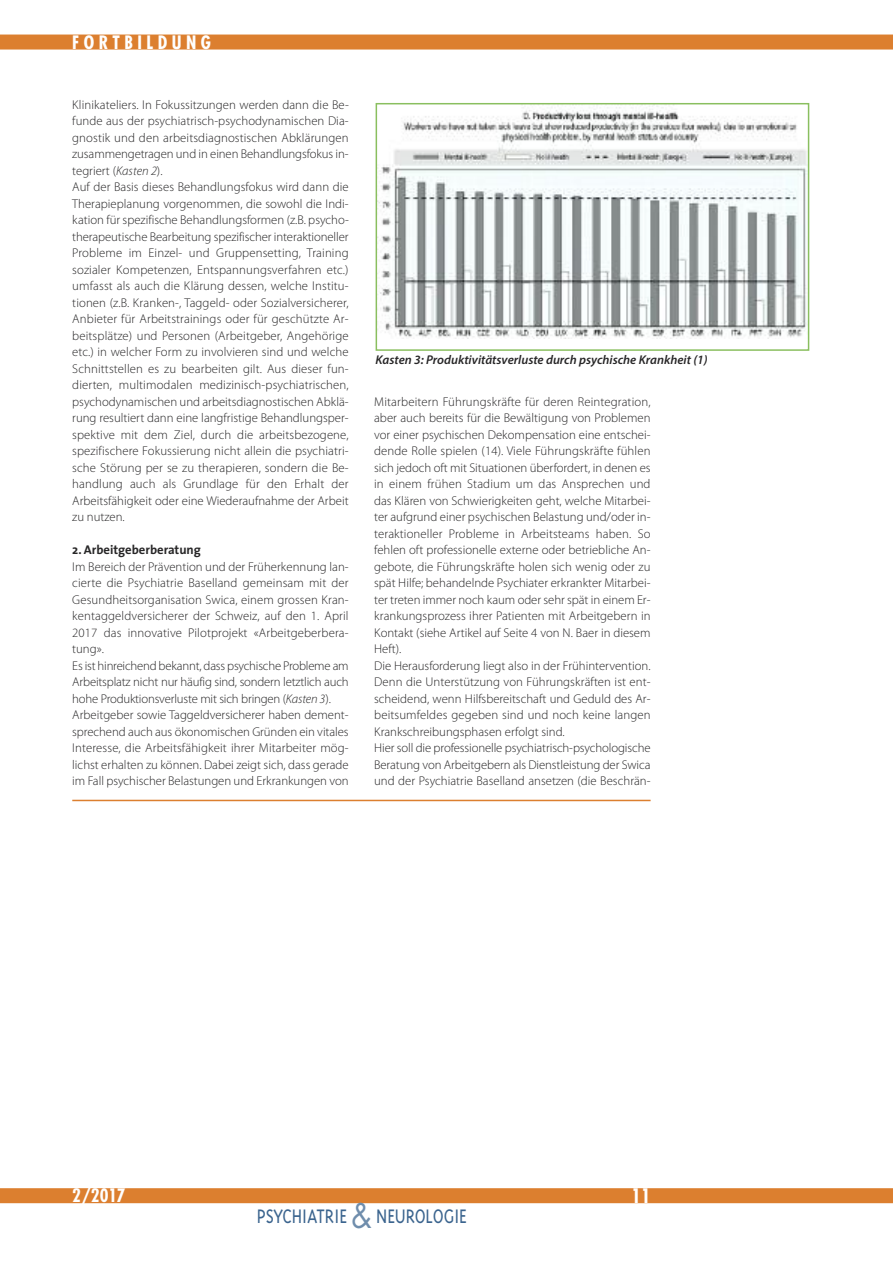
<style>
.page{position:relative;width:893px;height:1263px;background:#fff}
.page>*{position:absolute;margin:0;border:0;box-sizing:border-box;transform-origin:0 0}
.t1{font:300 22.5px "Triplex";color:#3b648e;scale:.88 1}
.t2{font:700 condensed 19.5px "Futura";color:#fff}
.t3{font:700 condensed 18px "Futura";letter-spacing:.25em;color:#fff}
.t4{font:300 12.75px/16.5px "Myriad Pro";color:#272627}
.t5{font:italic 600 12.75px "Myriad Pro";color:#272627}
.t6{font:700 12.75px "The Sans";color:#272627}
.s1{font-style:italic}
.s2{font-family:"Futura";font-weight:400;font-size:33px;color:#6f8dac}
</style>
<div class="page">
<div style="left:0;top:1188px;width:893px;height:15px;background:#dc7f2f"></div>
<div style="left:0;top:35px;width:893px;height:15px;background:#dc7f2f"></div>
<img style="left:379px;top:106px;width:427px;height:232px">
<div style="left:376px;top:103px;width:433px;height:248px;border:2px solid #8abf5f"></div>
<hr style="left:72px;top:800px;width:579px;height:1px;background:#dc7f2f">
<h3 class="t3" style="left:72px;top:34px;width:140px">FORTBILDUNG</h3>
<p class="t4" style="left:72px;top:97px;width:278px">Klinikateliers. In Fokussitzungen werden dann die Be&shy;funde aus der psychiatrisch-psychodynamischen Dia&shy;gnostik und den arbeitsdiagnostischen Abklärungen zusammengetragen und in einen Behandlungsfokus in&shy;tegriert (<span class="s1">Kasten 2</span>).<br>Auf der Basis dieses Behandlungsfokus wird dann die Therapieplanung vorgenommen, die sowohl die Indi&shy;kation für spezifische Behandlungsformen (z.B. psycho&shy;therapeutische Bearbeitung spezifischer interaktioneller Probleme im Einzel- und Gruppensetting, Training sozialer Kompetenzen, Entspannungsverfahren etc.) umfasst als auch die Klärung dessen, welche Institu&shy;tionen (z.B. Kranken-, Taggeld- oder Sozialversicherer, Anbieter für Arbeitstrainings oder für geschützte Ar&shy;beitsplätze) und Personen (Arbeitgeber, Angehörige etc.) in welcher Form zu involvieren sind und welche Schnittstellen es zu bearbeiten gilt. Aus dieser fun&shy;dierten, multimodalen medizinisch-psychiatrischen, psychodynamischen und arbeitsdiagnostischen Abklä&shy;rung resultiert dann eine langfristige Behandlungsper&shy;spektive mit dem Ziel, durch die arbeitsbezogene, spezifischere Fokussierung nicht allein die psychiatri&shy;sche Störung per se zu therapieren, sondern die Be&shy;handlung auch als Grundlage für den Erhalt der Arbeitsfähigkeit oder eine Wiederaufnahme der Arbeit zu nutzen.</p>
<p class="t6" style="left:72px;top:545px;width:130px">2. Arbeitgeberberatung</p>
<p class="t4" style="left:72px;top:559px;width:278px">Im Bereich der Prävention und der Früherkennung lan&shy;cierte die Psychiatrie Baselland gemeinsam mit der Gesundheitsorganisation Swica, einem grossen Kran&shy;kentaggeldversicherer der Schweiz, auf den 1. April 2017 das innovative Pilotprojekt «Arbeitgeberbera&shy;tung».<br>Es ist hinreichend bekannt, dass psychische Probleme am Arbeitsplatz nicht nur häufig sind, sondern letztlich auch hohe Produktionsverluste mit sich bringen (<span class="s1">Kasten 3</span>).<br>Arbeitgeber sowie Taggeldversicherer haben dement&shy;sprechend auch aus ökonomischen Gründen ein vitales Interesse, die Arbeitsfähigkeit ihrer Mitarbeiter mög&shy;lichst erhalten zu können. Dabei zeigt sich, dass gerade im Fall psychischer Belastungen und Erkrankungen von</p>
<p class="t5" style="left:376px;top:355px;width:334px">Kasten 3: Produktivitätsverluste durch psychische Krankheit (1)</p>
<p class="t4" style="left:374px;top:394px;width:278px">Mitarbeitern Führungskräfte für deren Reintegration, aber auch bereits für die Bewältigung von Problemen vor einer psychischen Dekompensation eine entschei&shy;dende Rolle spielen (14). Viele Führungskräfte fühlen sich jedoch oft mit Situationen überfordert, in denen es in einem frühen Stadium um das Ansprechen und das Klären von Schwierigkeiten geht, welche Mitarbei&shy;ter aufgrund einer psychischen Belastung und/oder in&shy;teraktioneller Probleme in Arbeitsteams haben. So fehlen oft professionelle externe oder betriebliche An&shy;gebote, die Führungskräfte holen sich wenig oder zu spät Hilfe; behandelnde Psychiater erkrankter Mitarbei&shy;ter treten immer noch kaum oder sehr spät in einem Er&shy;krankungsprozess ihrer Patienten mit Arbeitgebern in Kontakt (siehe Artikel auf Seite 4 von N. Baer in diesem Heft).<br>Die Herausforderung liegt also in der Frühintervention.<br>Denn die Unterstützung von Führungskräften ist ent&shy;scheidend, wenn Hilfsbereitschaft und Geduld des Ar&shy;beitsumfeldes gegeben sind und noch keine langen Krankschreibungsphasen erfolgt sind.<br>Hier soll die professionelle psychiatrisch-psychologische Beratung von Arbeitgebern als Dienstleistung der Swica und der Psychiatrie Baselland ansetzen (die Beschrän-</p>
<h3 class="t3" style="left:72px;top:1188px;width:55px">2/2017</h3>
<h2 class="t2" style="left:631px;top:1187px;width:21px">11</h2>
<h1 class="t1" style="left:257px;top:1202px;width:240px">PSYCHIATRIE <span class="s2">&amp;</span> NEUROLOGIE</h1>
</div>
